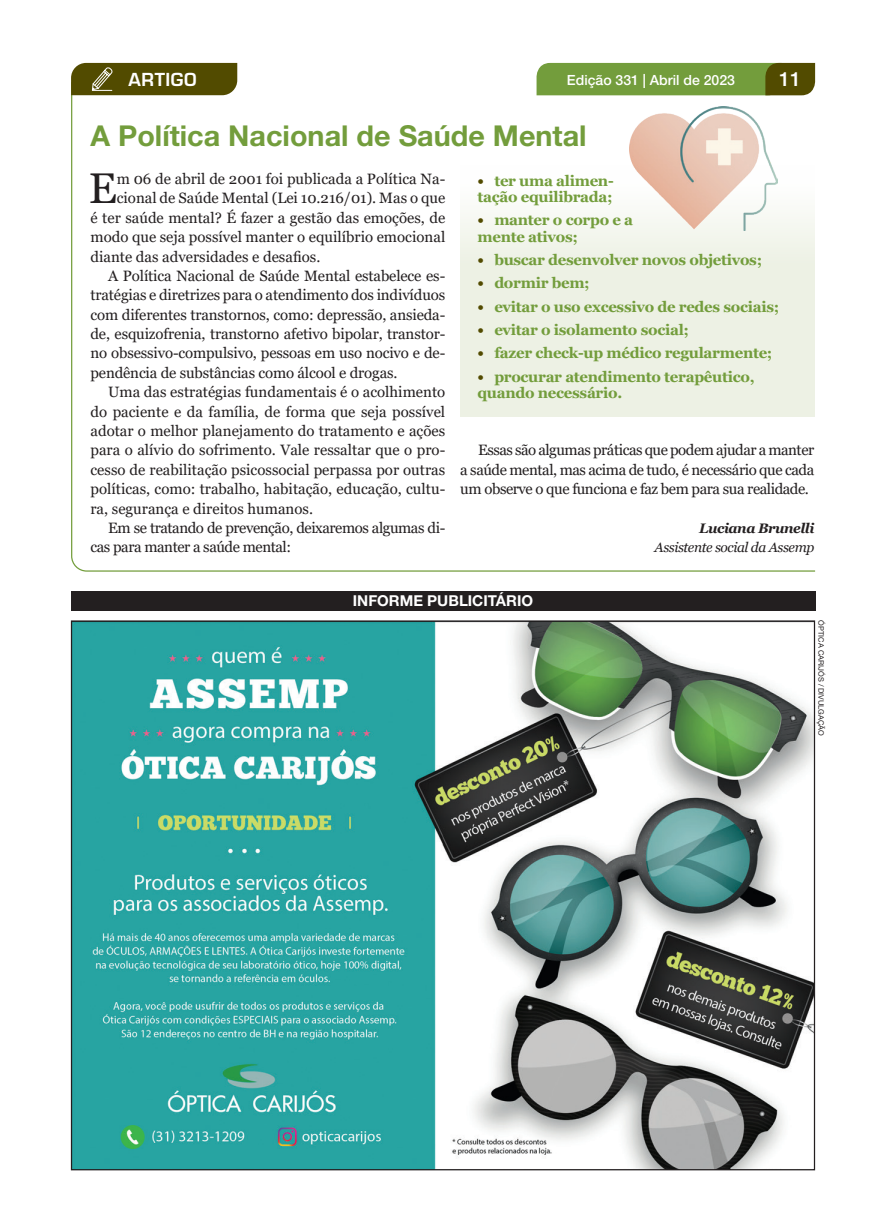
<style>
.page{position:relative;width:886px;height:1223px;background:#fff}
.page>*{position:absolute;margin:0;border:0;box-sizing:border-box;transform-origin:0 0}
.Corpo_texto{font:43px "Georgia";color:#231f20}
.título_materia{font:700 28.75px "Helvetica Neue LT Std";color:#739d3c}
.t1{font:500 19.62px "Helvetica Neue LT Std";color:#fff}
.t2{font:600 17.5px "Eurostile LT Std";letter-spacing:.03em;color:#fff}
.Corpo_texto-2{font:15px/19.4px "Georgia";color:#231f20;text-align:justify}
.Corpo_texto-3{font:700 15px/16.2px "Georgia";letter-spacing:-.02em;color:#739d3c}
.Corpo_texto-4{font:15px/19.4px "Georgia";letter-spacing:-.03em;color:#231f20}
.t3{font:700 15px "Helvetica Neue LT Std";color:#fff}
.t4{font:500 14px "Helvetica Neue LT Std";color:#fff}
.Corpo_texto-5{font:italic 13.75px/19.4px "Georgia";letter-spacing:-.03em;color:#231f20;text-align:right}
.crédito{font:7.5px "Helvetica Neue LT Std";color:#231f20}
.s1{color:#524b00}
.s2{font-weight:700}
</style>
<div class="page">
<svg style="left:536px;top:63px;width:279px;height:18px;background:#6e8f33"></svg>
<img style="left:73px;top:622px;width:740px;height:546px">
<div style="left:71px;top:591px;width:744px;height:19px;background:#231f20"></div>
<svg style="left:71px;top:81px;width:745px;height:491px"></svg>
<div style="left:71px;top:63px;width:166px;height:32px;background:#524b00"></div>
<img style="left:629px;top:107px;width:149px;height:123px">
<p class="t2" style="left:129px;top:68px;width:70px">ARTIGO</p>
<p class="título_materia" style="left:90px;top:118px;width:498px">A Política Nacional de Saúde Mental</p>
<p class="Corpo_texto-3" style="left:477px;top:172px;width:138px"><span class="s1">•</span> ter uma alimen&shy;tação equilibrada;</p>
<p class="Corpo_texto-3" style="left:477px;top:212px;width:157px"><span class="s1">•</span> manter o corpo e a mente ativos;</p>
<p class="Corpo_texto-3" style="left:477px;top:252px;width:286px"><span class="s1">•</span> buscar desenvolver novos objetivos;</p>
<p class="Corpo_texto-3" style="left:477px;top:275px;width:114px"><span class="s1">•</span> dormir bem;</p>
<p class="Corpo_texto-3" style="left:477px;top:298px;width:303px"><span class="s1">•</span> evitar o uso excessivo de redes sociais;</p>
<p class="Corpo_texto-3" style="left:477px;top:322px;width:213px"><span class="s1">•</span> evitar o isolamento social;</p>
<p class="Corpo_texto-3" style="left:477px;top:345px;width:296px"><span class="s1">•</span> fazer check-up médico regularmente;</p>
<p class="Corpo_texto-3" style="left:477px;top:368px;width:278px"><span class="s1">•</span> procurar atendimento terapêutico, quando necessário.</p>
<p class="t4" style="left:567px;top:72px;width:170px">Edição 331 | Abril de 2023</p>
<h3 class="t1" style="left:779px;top:68px;width:23px">11</h3>
<p class="Corpo_texto" style="left:89px;top:162px;width:30px">E</p>
<p class="Corpo_texto-2" style="left:117px;top:169px;width:330px">m 06 de abril de 2001 foi publicada a Política Na-</p>
<p class="Corpo_texto-2" style="left:117px;top:189px;width:330px">cional de Saúde Mental (Lei 10.216/01). Mas o que</p>
<p class="Corpo_texto-2" style="left:90px;top:208px;width:356px">é ter saúde mental? É fazer a gestão das emoções, de</p>
<p class="Corpo_texto-2" style="left:90px;top:227px;width:356px">modo que seja possível manter o equilíbrio emocional</p>
<p class="Corpo_texto-2" style="left:90px;top:247px;width:231px">diante das adversidades e desafios.</p>
<p class="Corpo_texto-2" style="left:90px;top:266px;width:356px;text-indent:18px">A Política Nacional de Saúde Mental estabelece es&shy;tratégias e diretrizes para o atendimento dos indivíduos com diferentes transtornos, como: depressão, ansieda&shy;de, esquizofrenia, transtorno afetivo bipolar, transtor&shy;no obsessivo-compulsivo, pessoas em uso nocivo e de&shy;pendência de substâncias como álcool e drogas.</p>
<p class="Corpo_texto-2" style="left:90px;top:382px;width:356px;text-indent:18px">Uma das estratégias fundamentais é o acolhimento do paciente e da família, de forma que seja possível adotar o melhor planejamento do tratamento e ações para o alívio do sofrimento. Vale ressaltar que o pro&shy;cesso de reabilitação psicossocial perpassa por outras políticas, como: trabalho, habitação, educação, cultu&shy;ra, segurança e direitos humanos.</p>
<p class="Corpo_texto-4" style="left:90px;top:518px;width:356px;text-indent:18px">Em se tratando de prevenção, deixaremos algumas di&shy;cas para manter a saúde mental:</p>
<p class="Corpo_texto-2" style="left:460px;top:441px;width:355px;text-indent:18px">Essas são algumas práticas que podem ajudar a manter a saúde mental, mas acima de tudo, é necessário que cada um observe o que funciona e faz bem para sua realidade.</p>
<p class="Corpo_texto-5" style="left:654px;top:518px;width:161px"><span class="s2">Luciana Brunelli<br></span>Assistente social da Assemp</p>
<p class="t3" style="left:353px;top:591px;width:182px">INFORME PUBLICITÁRIO</p>
<p class="crédito" style="left:825px;top:620px;width:117px;rotate:90deg">ÓPTICA CARIJÓS / DIVULGAÇÃO</p>
</div>
